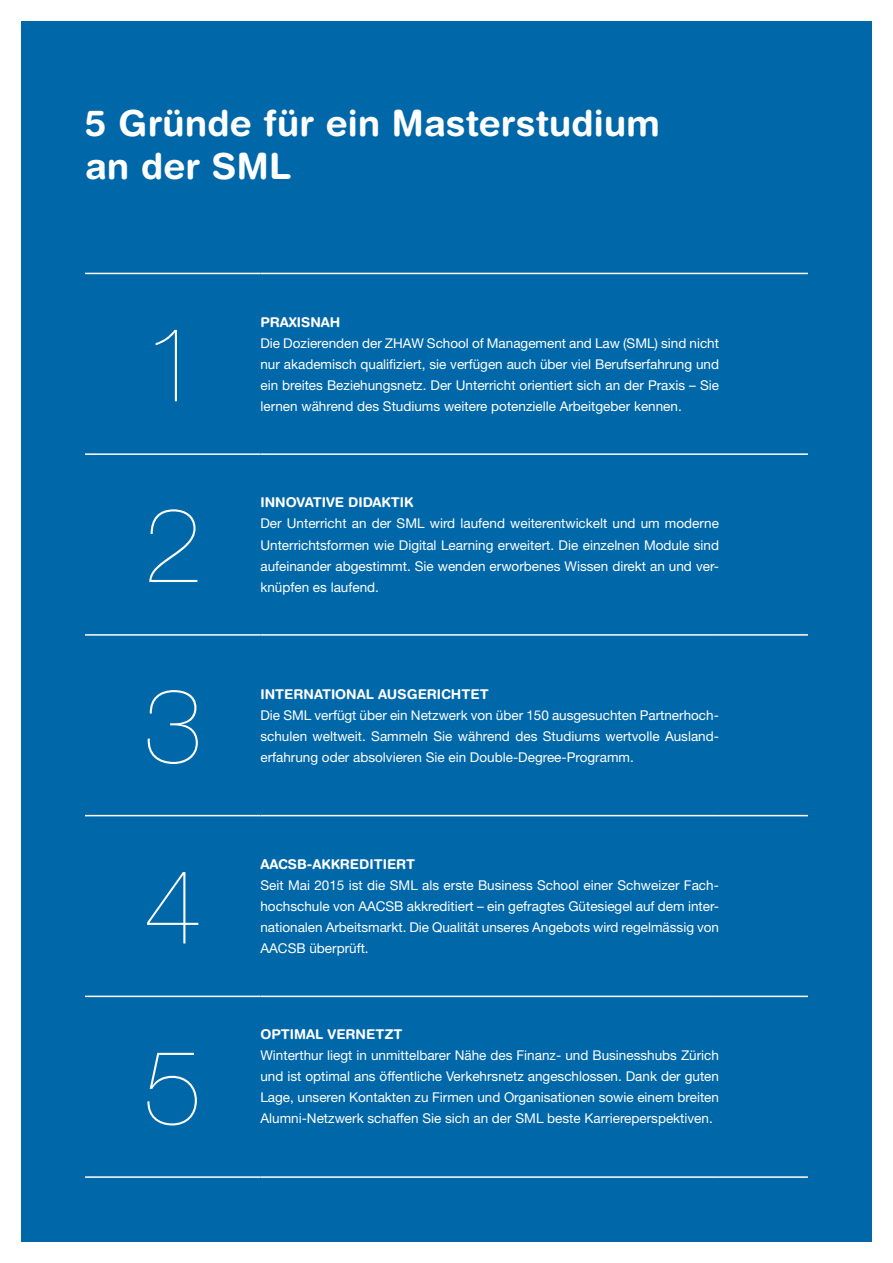
<style>
.page{position:relative;width:893px;height:1263px;background:#fff}
.page>*{position:absolute;margin:0;border:0;box-sizing:border-box;transform-origin:0 0}
.t1{font:200 105px "Helvetica Neue LT Pro";color:#fff}
.t2{font:700 36px/42.5px "Helvetica Rounded LT Std";letter-spacing:.005em;color:#fff}
.t3{font:13.5px/21px "Helvetica Neue LT Pro";color:#fff;text-align:justify}
.t4{font:700 13.5px "Helvetica Rounded LT Std";color:#fff}
</style>
<div class="page">
<div style="left:21px;top:21px;width:851px;height:1221px;background:#0068a9"></div>
<hr style="left:85px;top:273px;width:175px;height:1px;background:#fff">
<hr style="left:260px;top:273px;width:459px;height:1px;background:#fff">
<hr style="left:719px;top:273px;width:89px;height:1px;background:#fff">
<hr style="left:85px;top:453px;width:175px;height:2px;background:#fff">
<hr style="left:260px;top:453px;width:459px;height:2px;background:#fff">
<hr style="left:719px;top:453px;width:89px;height:2px;background:#fff">
<hr style="left:85px;top:634px;width:175px;height:2px;background:#fff">
<hr style="left:260px;top:634px;width:459px;height:2px;background:#fff">
<hr style="left:719px;top:634px;width:89px;height:2px;background:#fff">
<hr style="left:85px;top:815px;width:175px;height:1px;background:#fff">
<hr style="left:260px;top:815px;width:459px;height:1px;background:#fff">
<hr style="left:719px;top:815px;width:89px;height:1px;background:#fff">
<hr style="left:85px;top:995px;width:175px;height:2px;background:#fff">
<hr style="left:260px;top:995px;width:459px;height:2px;background:#fff">
<hr style="left:719px;top:995px;width:89px;height:2px;background:#fff">
<hr style="left:85px;top:1176px;width:175px;height:2px;background:#fff">
<hr style="left:260px;top:1176px;width:459px;height:2px;background:#fff">
<hr style="left:719px;top:1176px;width:89px;height:2px;background:#fff">
<h2 class="t2" style="left:85px;top:101px;width:576px">5 Gründe für ein Masterstudium an der SML</h2>
<h1 class="t1" style="left:144px;top:303px;width:60px">1</h1>
<h1 class="t1" style="left:144px;top:483px;width:60px">2</h1>
<p class="t4" style="left:260px;top:314px;width:82px">PRAXISNAH</p>
<p class="t3" style="left:260px;top:332px;width:460px">Die Dozierenden der ZHAW School of Management and Law (SML) sind nicht nur akademisch qualifiziert, sie verfügen auch über viel Berufserfahrung und ein breites Beziehungsnetz. Der Unterricht orientiert sich an der Praxis – Sie lernen während des Studiums weitere potenzielle Arbeitgeber kennen.</p>
<p class="t4" style="left:260px;top:494px;width:154px">INNOVATIVE DIDAKTIK</p>
<p class="t3" style="left:260px;top:513px;width:460px">Der Unterricht an der SML wird laufend weiterentwickelt und um moderne Unterrichtsformen wie Digital Learning erweitert. Die einzelnen Module sind aufeinander abgestimmt. Sie wenden erworbenes Wissen direkt an und ver&shy;knüpfen es laufend.</p>
<h1 class="t1" style="left:144px;top:664px;width:60px">3</h1>
<p class="t4" style="left:260px;top:686px;width:230px">INTERNATIONAL AUSGERICHTET</p>
<p class="t3" style="left:260px;top:704px;width:460px">Die SML verfügt über ein Netzwerk von über 150 ausgesuchten Partnerhoch&shy;schulen weltweit. Sammeln Sie während des Studiums wertvolle Ausland&shy;erfahrung oder absolvieren Sie ein Double-Degree-Programm.</p>
<h1 class="t1" style="left:144px;top:845px;width:60px">4</h1>
<h1 class="t1" style="left:144px;top:1026px;width:60px">5</h1>
<p class="t4" style="left:260px;top:856px;width:156px">AACSB-AKKREDITIERT</p>
<p class="t3" style="left:260px;top:874px;width:460px">Seit Mai 2015 ist die SML als erste Business School einer Schweizer Fach&shy;hochschule von AACSB akkreditiert – ein gefragtes Gütesiegel auf dem inter&shy;nationalen Arbeitsmarkt. Die Qualität unseres Angebots wird regelmässig von AACSB überprüft.</p>
<p class="t4" style="left:260px;top:1026px;width:144px">OPTIMAL VERNETZT</p>
<p class="t3" style="left:260px;top:1044px;width:460px">Winterthur liegt in unmittelbarer Nähe des Finanz- und Businesshubs Zürich und ist optimal ans öffentliche Verkehrsnetz angeschlossen. Dank der guten Lage, unseren Kontakten zu Firmen und Organisationen sowie einem breiten Alumni-Netzwerk schaffen Sie sich an der SML beste Karriereperspektiven.</p>
</div>
